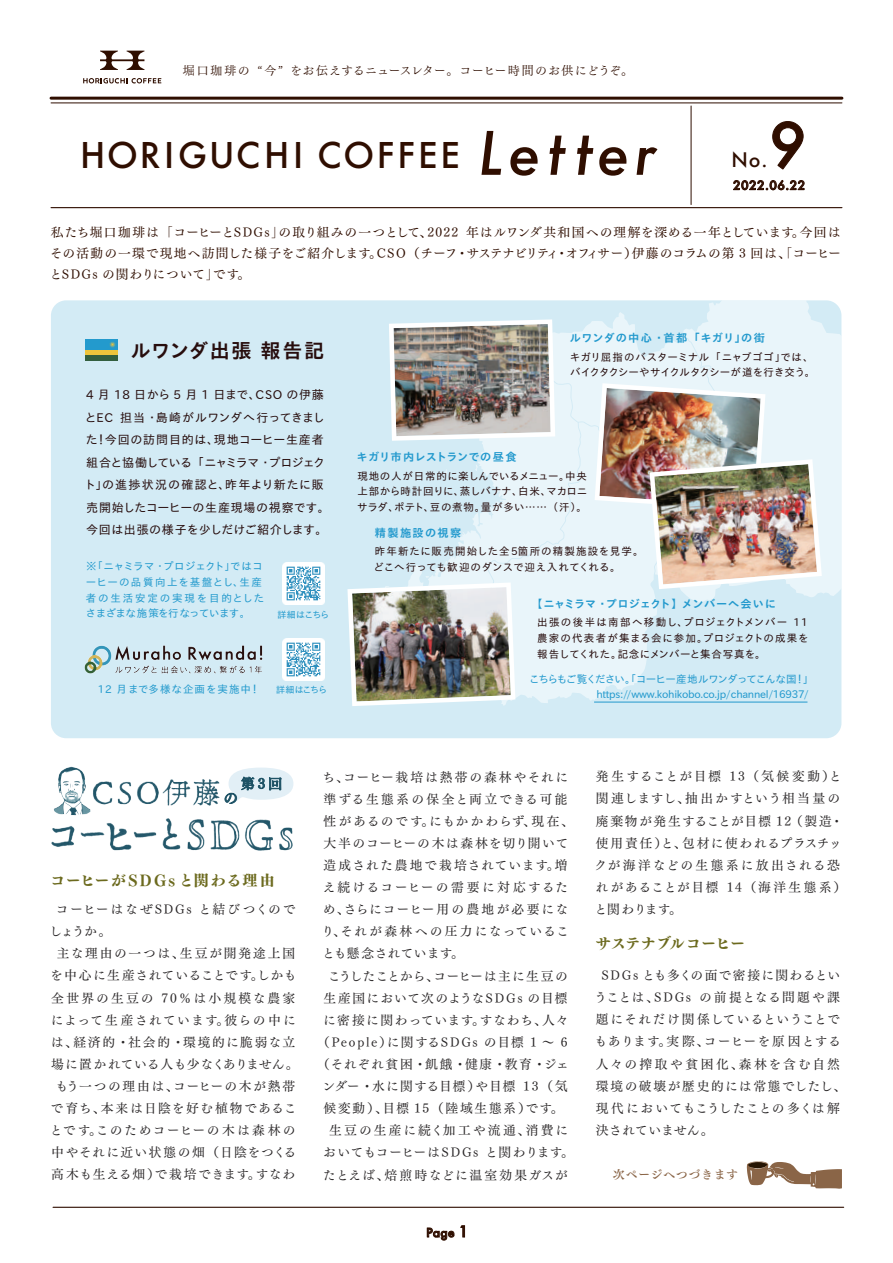
<style>
.page{position:relative;width:893px;height:1263px;background:#fff}
.page>*{position:absolute;margin:0;border:0;box-sizing:border-box;transform-origin:0 0}
.t1{font:500 60px "Futura";color:#2f0e00}
.t2{font:italic 500 58.2px "Futura";letter-spacing:.08em;color:#2f0e00}
.t3{font:500 34.5px "Futura";letter-spacing:.09em;color:#2f0e00}
.t4{font:700 20.1px "TB Go Pro";letter-spacing:.075em;color:#270d0d}
.t5{font:500 19.5px "Futura";color:#2f0e00}
.t6{font:800 15px "Tsuku Min Pr 6";letter-spacing:.08em;color:#6c6a1e}
.t7{font:800 15px "Tsuku Min Pr 6";letter-spacing:.01em;color:#6c6a1e}
.t8{font:15px "Tsuku Min Pr 6 M";color:#1e5366}
.t9{font:12.75px/22px "Tsuku Min Pr 6 M";letter-spacing:.11em;color:#282526}
.t10{font:12.75px/21px "Tsuku Min Pr 6 M";letter-spacing:-.015em;color:#2f0e00;text-align:justify}
.t11{font:12.75px/22px "Tsuku Min Pr 6 M";letter-spacing:.13em;color:#282526}
.t12{font:12.75px "Tsuku Min Pr 6 M";letter-spacing:.14em;color:#282526}
.t13{font:12.75px "Tsuku Min Pr 6 M";letter-spacing:.08em;color:#282526}
.t14{font:12.75px "Tsuku Min Pr 6 M";letter-spacing:.09em;color:#282526}
.t15{font:12.75px "Tsuku Min Pr 6 M";letter-spacing:.15em;color:#282526}
.t16{font:12.75px "Tsuku Min Pr 6 M";letter-spacing:.155em;color:#282526}
.t17{font:12.75px "Tsuku Min Pr 6 M";letter-spacing:.17em;color:#282526}
.t18{font:12.75px "Tsuku Min Pr 6 M";letter-spacing:.03em;color:#282526}
.t19{font:12.75px "Tsuku Min Pr 6 M";letter-spacing:.035em;color:#282526}
.t20{font:12.75px "Tsuku Min Pr 6 M";letter-spacing:.055em;color:#282526}
.t21{font:12.75px "Tsuku Min Pr 6 M";letter-spacing:.07em;color:#282526}
.t22{font:12.75px "Tsuku Min Pr 6 M";letter-spacing:.015em;color:#282526}
.t23{font:12.75px "Tsuku Min Pr 6 M";letter-spacing:.135em;color:#282526}
.t24{font:12.75px "Tsuku Min Pr 6 M";letter-spacing:.085em;color:#282526}
.t25{font:12.75px "Tsuku Min Pr 6 M";letter-spacing:.165em;color:#282526}
.t26{font:12px/22.5px "TB Go Pro";letter-spacing:.04em;color:#270d0d}
.t27{font:12px "Tsuku Min Pr 6 R";letter-spacing:.035em;color:#2f0e00}
.t28{font:500 12px "Futura";letter-spacing:.05em;color:#2f0e00}
.t29{font:12px "Tsuku Min Pr 6 B";letter-spacing:.05em;color:#8a6547}
.t30{font:700 11.25px "TB Go Pro";color:#2299cd}
.t31{font:700 11.25px "TB Go Pro";letter-spacing:.065em;color:#2299cd}
.t32{font:700 11.25px "TB Go Pro";letter-spacing:.005em;color:#2299cd}
.t33{font:700 11.25px "TB Go Pro";letter-spacing:.125em;color:#2299cd}
.t34{font:10.5px/15.8px "TB Go Pro";letter-spacing:.025em;color:#270d0d;text-align:justify}
.t35{font:10.5px/15.6px "TB Go Pro";letter-spacing:.07em;color:#239acd}
.t36{font:10.5px/15.8px "TB Go Pro";letter-spacing:.055em;color:#270d0d}
.t37{font:10.5px/15.8px "TB Go Pro";letter-spacing:-.005em;color:#270d0d}
.t38{font:10.5px "TB Go Pro";letter-spacing:-.025em;color:#2299cd}
.t39{font:10.5px "TB Go Pro";letter-spacing:-.08em;color:#2299cd}
.t40{font:10.5px "TB Go Pro";letter-spacing:.095em;color:#239acd}
.t41{font:9px "TB Go Pro";letter-spacing:-.095em;color:#239acd}
.s1{font-size:15px}
</style>
<div class="page">
<div style="left:51px;top:300px;width:790px;height:438px;background:#d3ebf5;border-radius:15px"></div>
<svg style="left:373px;top:300px;width:468px;height:403px"></svg>
<svg style="left:445px;top:469px;width:2px;height:6px"></svg>
<svg style="left:452px;top:548px;width:3px;height:4px"></svg>
<svg style="left:475px;top:333px;width:262px;height:326px;fill:#e9f5fa"></svg>
<hr style="left:51px;top:97px;width:791px;height:3px;background:#2f0e00">
<hr style="left:51px;top:207px;width:791px;height:1px;background:#2f0e00">
<hr style="left:51px;top:103px;width:791px;height:1px;background:#2f0e00">
<svg style="left:733px;top:180px;width:71px;height:10px"></svg>
<svg style="left:772px;top:121px;width:31px;height:49px"></svg>
<svg style="left:83px;top:78px;width:78px;height:6px"></svg>
<svg style="left:100px;top:51px;width:44px;height:19px"></svg>
<hr style="left:691px;top:106px;width:1px;height:99px;background:#2f0e00">
<img style="left:51px;top:819px;width:242px;height:31px">
<img style="left:53px;top:766px;width:38px;height:50px">
<img style="left:89px;top:781px;width:70px;height:28px">
<img style="left:163px;top:779px;width:57px;height:26px">
<svg style="left:225px;top:767px;width:68px;height:37px"></svg>
<img style="left:389px;top:319px;width:166px;height:122px">
<img style="left:595px;top:383px;width:227px;height:206px">
<img style="left:347px;top:576px;width:168px;height:130px">
<hr style="left:594px;top:702px;width:213px;height:1px;background:#2299cd">
<img style="left:282px;top:638px;width:43px;height:43px">
<img style="left:84px;top:646px;width:179px;height:27px">
<div style="left:85px;top:339px;width:33px;height:11px;background:#239acd"></div>
<div style="left:85px;top:350px;width:33px;height:5px;background:#eec43c"></div>
<div style="left:85px;top:355px;width:33px;height:6px;background:#335f3f"></div>
<svg style="left:109px;top:342px;width:7px;height:6px"></svg>
<img style="left:282px;top:562px;width:43px;height:43px">
<svg style="left:747px;top:1161px;width:95px;height:28px"></svg>
<svg style="left:427px;top:1228px;width:27px;height:12px"></svg>
<svg style="left:461px;top:1226px;width:4px;height:11px"></svg>
<hr style="left:53px;top:1207px;width:791px;height:1px;background:#2f0e00">
<p class="t27" style="left:183px;top:60px;width:452px">堀口珈琲の “今” をお伝えするニュースレター。コーヒー時間のお供にどうぞ。</p>
<h3 class="t3" style="left:80px;top:131px;width:381px">HORIGUCHI COFFEE</h3>
<h2 class="t2" style="left:478px;top:113px;width:180px">Letter</h2>
<h1 class="t1" style="left:769px;top:104px;width:39px">9</h1>
<h3 class="t5" style="left:731px;top:146px;width:38px">No.</h3>
<p class="t28" style="left:733px;top:177px;width:74px">2022.06.22</p>
<p class="t10" style="left:49px;top:220px;width:793px">私たち堀口珈琲は「コーヒーとSDGs」の取り組みの一つとして、2022 年はルワンダ共和国への理解を深める一年としています。今回はその活動の一環で現地へ訪問した様子をご紹介します。CSO（チーフ・サステナビリティ・オフィサー）伊藤のコラムの第 3 回は、「コーヒーとSDGs の関わりについて」です。</p>
<h3 class="t4" style="left:131px;top:333px;width:195px">ルワンダ出張 報告記</h3>
<p class="t26" style="left:84px;top:382px;width:247px">4 月 18 日から 5 月 1 日まで、CSO の伊藤とEC 担当・島崎がルワンダへ行ってきました！今回の訪問目的は、現地コーヒー生産者組合と協働している「ニャミラマ・プロジェクト」の進捗状況の確認と、昨年より新たに販売開始したコーヒーの生産現場の視察です。今回は出張の様子を少しだけご紹介します。</p>
<p class="t35" style="left:86px;top:557px;width:180px">※「ニャミラマ・プロジェクト」ではコーヒーの品質向上を基盤とし、生産者の生活安定の実現を目的としたさまざまな施策を行なっています。</p>
<p class="t41" style="left:277px;top:607px;width:53px">詳細はこちら</p>
<p class="t40" style="left:98px;top:680px;width:164px">12 月まで多様な企画を実施中！</p>
<p class="t41" style="left:276px;top:682px;width:52px">詳細はこちら</p>
<p class="t31" style="left:570px;top:328px;width:196px">ルワンダの中心・首都「キガリ」の街</p>
<p class="t37" style="left:570px;top:348px;width:247px">キガリ屈指のバスターミナル「ニャブゴゴ」では、バイクタクシーやサイクルタクシーが道を行き交う。</p>
<p class="t32" style="left:357px;top:447px;width:162px">キガリ市内レストランでの昼食</p>
<p class="t34" style="left:357px;top:467px;width:232px">現地の人が日常的に楽しんでいるメニュー。中央上部から時計回りに、蒸しバナナ、白米、マカロニサラダ、ポテト、豆の煮物。量が多い……（汗）。</p>
<p class="t33" style="left:375px;top:523px;width:88px">精製施設の視察</p>
<p class="t36" style="left:374px;top:543px;width:272px">昨年新たに販売開始した全5箇所の精製施設を見学。どこへ行っても歓迎のダンスで迎え入れてくれる。</p>
<p class="t30" style="left:531px;top:594px;width:246px">【ニャミラマ・プロジェクト】メンバーへ会いに</p>
<p class="t34" style="left:537px;top:614px;width:273px">出張の後半は南部へ移動し、プロジェクトメンバー 11農家の代表者が集まる会に参加。プロジェクトの成果を報告してくれた。記念にメンバーと集合写真を。</p>
<p class="t39" style="left:529px;top:670px;width:286px">こちらもご覧ください。「コーヒー産地ルワンダってこんな国！」</p>
<p class="t38" style="left:596px;top:685px;width:214px">https://www.kohikobo.co.jp/channel/16937/</p>
<p class="t8" style="left:223px;top:784px;width:16px">の</p>
<p class="t6" style="left:50px;top:867px;width:226px">コーヒーがSDGs と関わる理由</p>
<p class="t12" style="left:56px;top:898px;width:241px">コーヒーはなぜSDGs と結びつくので</p>
<p class="t9" style="left:50px;top:919px;width:63px">しょうか。</p>
<p class="t15" style="left:57px;top:942px;width:240px">主な理由の一つは、生豆が開発途上国</p>
<p class="t20" style="left:50px;top:964px;width:248px">を中心に生産されていることです。しかも</p>
<p class="t17" style="left:51px;top:986px;width:246px">全世界の生豆の 70％は小規模な農家</p>
<p class="t9" style="left:51px;top:1007px;width:247px">によって生産されています。彼らの中に</p>
<p class="t12" style="left:51px;top:1030px;width:246px">は、経済的・社会的・環境的に脆弱な立</p>
<p class="t18" style="left:51px;top:1052px;width:249px">場に置かれている人も少なくありません。</p>
<p class="t9" style="left:56px;top:1074px;width:241px">もう一つの理由は、コーヒーの木が熱帯</p>
<p class="t9" style="left:51px;top:1096px;width:247px">で育ち、本来は日陰を好む植物であるこ</p>
<p class="t23" style="left:50px;top:1119px;width:247px">とです。このためコーヒーの木は森林の</p>
<p class="t9" style="left:51px;top:1140px;width:246px">中やそれに近い状態の畑（日陰をつくる</p>
<p class="t21" style="left:51px;top:1163px;width:246px">高木も生える畑）で栽培できます。すなわ</p>
<p class="t12" style="left:322px;top:765px;width:247px">ち、コーヒー栽培は熱帯の森林やそれに</p>
<p class="t16" style="left:324px;top:787px;width:246px">準ずる生態系の保全と両立できる可能</p>
<p class="t11" style="left:324px;top:809px;width:252px">性があるのです。にもかかわらず、現在、</p>
<p class="t14" style="left:324px;top:832px;width:246px">大半のコーヒーの木は森林を切り開いて</p>
<p class="t24" style="left:324px;top:854px;width:246px">造成された農地で栽培されています。増</p>
<p class="t25" style="left:323px;top:876px;width:247px">え続けるコーヒーの需要に対応するた</p>
<p class="t15" style="left:323px;top:898px;width:247px">め、さらにコーヒー用の農地が必要にな</p>
<p class="t16" style="left:321px;top:920px;width:249px">り、それが森林への圧力になっているこ</p>
<p class="t18" style="left:322px;top:942px;width:143px">とも懸念されています。</p>
<p class="t22" style="left:328px;top:964px;width:242px">こうしたことから、コーヒーは主に生豆の</p>
<p class="t14" style="left:324px;top:986px;width:246px">生産国において次のようなSDGs の目標</p>
<p class="t13" style="left:323px;top:1008px;width:247px">に密接に関わっています。すなわち、人々</p>
<p class="t9" style="left:317px;top:1030px;width:252px">（People）に関するSDGs の目標 1 ～ 6</p>
<p class="t12" style="left:317px;top:1053px;width:253px">（それぞれ貧困・飢餓・健康・教育・ジェ</p>
<p class="t13" style="left:323px;top:1075px;width:247px">ンダー・水に関する目標）や目標 13（気</p>
<p class="t12" style="left:324px;top:1097px;width:242px">候変動）、目標 15（陸域生態系）です。</p>
<p class="t17" style="left:329px;top:1119px;width:240px">生豆の生産に続く加工や流通、消費に</p>
<p class="t19" style="left:323px;top:1141px;width:252px">おいてもコーヒーはSDGs と関わります。</p>
<p class="t9" style="left:323px;top:1162px;width:246px">たとえば、焙煎時などに温室効果ガスが</p>
<p class="t28" style="left:426px;top:1224px;width:43px">Page <span class="s1">1</span></p>
<p class="t11" style="left:594px;top:764px;width:253px">発生することが目標 13（気候変動）と関連しますし、抽出かすという相当量の廃棄物が発生することが目標 12（製造・使用責任）と、包材に使われるプラスチックが海洋などの生態系に放出される恐れがあることが目標 14（海洋生態系）と関わります。</p>
<p class="t7" style="left:596px;top:930px;width:151px">サステナブルコーヒー</p>
<p class="t9" style="left:594px;top:963px;width:254px;text-indent:7px">SDGs とも多くの面で密接に関わるということは、SDGs の前提となる問題や課題にそれだけ関係しているということでもあります。実際、コーヒーを原因とする人々の搾取や貧困化、森林を含む自然環境の破壊が歴史的には常態でしたし、現代においてもこうしたことの多くは解決されていません。</p>
<p class="t29" style="left:613px;top:1163px;width:127px">次ページへつづきます</p>
</div>
